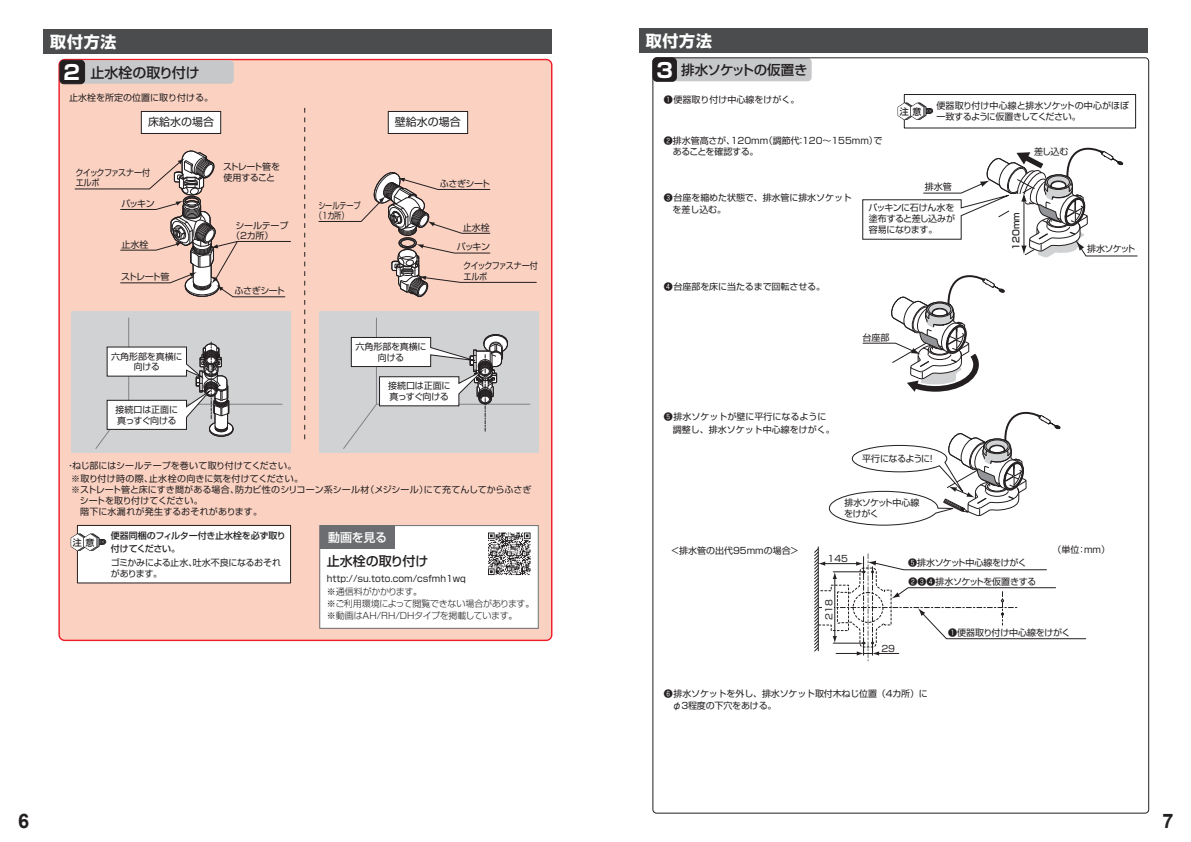
<style>
.page{position:relative;width:1191px;height:842px;background:#fff}
.page>*{position:absolute;margin:0;border:0;box-sizing:border-box;transform-origin:0 0}
.t1{font:700 20px "Arial";color:#231f20}
.t2{font:700 16px "Shin Go Pro";letter-spacing:.05em;color:#fff}
.t3{font:500 14px "Shin Go Pro";color:#231f20}
.t4{font:500 13.5px "Shin Go Pro";letter-spacing:-.035em;color:#231f20}
.t5{font:500 13px "Shin Go Pro";color:#231f20}
.t6{font:500 12px "Shin Go Pro";letter-spacing:-.03em;color:#fff}
.t7{font:11px "Shin Go Pro";color:#231f20}
.t8{font:9px/10.8px "Shin Go Pro";letter-spacing:-.01em;color:#231f20}
.t9{font:9px/10.8px "Shin Go Pro";letter-spacing:-.03em;color:#231f20}
.t10{font:300 9px/12px "Shin Go Pro";letter-spacing:-.03em;color:#231f20}
.t11{font:9px/12.3px "Shin Go Pro";letter-spacing:.01em;color:#231f20}
.t12{font:9px/10.8px "Shin Go Pro";letter-spacing:-.045em;color:#231f20}
.t13{font:500 9px/13px "Shin Go Pro";letter-spacing:-.03em;color:#231f20}
.t14{font:9px/10px "Shin Go Pro";letter-spacing:-.035em;color:#231f20}
.t15{font:9px/10.8px "Shin Go Pro";letter-spacing:-.075em;color:#231f20;scale:.9 1}
.t16{font:9px/10.8px "Shin Go Pro";letter-spacing:-.055em;color:#231f20}
.t17{font:9px "Shin Go Pro";letter-spacing:-.04em;color:#231f20}
.t18{font:9px/10px "Shin Go Pro";letter-spacing:-.035em;color:#231f20;scale:.8 1}
.t19{font:500 9px "Shin Go Pro";letter-spacing:-.01em;color:#231f20}
.s1{font-weight:700;font-size:20.2px;color:#fff}
</style>
<div class="page">
<div style="left:653px;top:58px;width:158px;height:23px;background:#c7c8ca;border-radius:4px"></div>
<div style="left:653px;top:58px;width:23px;height:23px;background:#231f20;border-radius:4px"></div>
<div style="left:652px;top:57px;width:25px;height:25px;border:1px solid #231f20;border-radius:4px"></div>
<div style="left:639px;top:28px;width:508px;height:25px;background:#4b4c4d"></div>
<hr style="left:818px;top:547px;width:1px;height:104px;background:#231f20">
<svg style="left:814px;top:548px;width:272px;height:113px"></svg>
<svg style="left:828px;top:147px;width:309px;height:379px"></svg>
<div style="left:904px;top:94px;width:231px;height:34px;border:1px solid #231f20"></div>
<svg style="left:897px;top:102px;width:36px;height:19px"></svg>
<div style="left:43px;top:29px;width:509px;height:25px;background:#4b4c4d"></div>
<div style="left:58px;top:59px;width:494px;height:582px;background:#fbd2c2"></div>
<div style="left:141px;top:111px;width:80px;height:22px;background:#fff"></div>
<div style="left:141px;top:111px;width:80px;height:23px;border:1px solid #231f20"></div>
<div style="left:388px;top:111px;width:79px;height:22px;background:#fff"></div>
<div style="left:388px;top:111px;width:80px;height:23px;border:1px solid #231f20"></div>
<div style="left:71px;top:311px;width:219px;height:142px;background:#d1d2d4"></div>
<div style="left:319px;top:311px;width:219px;height:142px;background:#d1d2d4"></div>
<div style="left:60px;top:60px;width:174px;height:24px;background:#c7c8ca;border-radius:4px"></div>
<div style="left:60px;top:60px;width:25px;height:24px;background:#231f20;border-radius:4px"></div>
<div style="left:59px;top:60px;width:26px;height:24px;border:1px solid #231f20;border-radius:4px"></div>
<hr style="left:237px;top:241px;width:53px;height:1px;background:#231f20">
<svg style="left:75px;top:150px;width:210px;height:147px;background:#eac7b9"></svg>
<svg style="left:318px;top:170px;width:219px;height:127px;background:#eac6b8"></svg>
<div style="left:77px;top:525px;width:213px;height:58px;background:#fff"></div>
<div style="left:77px;top:525px;width:214px;height:58px;border:1px solid #231f20"></div>
<svg style="left:70px;top:532px;width:36px;height:19px"></svg>
<svg style="left:304px;top:108px;width:1px;height:335px"></svg>
<div style="left:320px;top:526px;width:218px;height:102px;background:#fff"></div>
<div style="left:319px;top:525px;width:220px;height:104px;border:1px solid #6c6d70"></div>
<svg style="left:488px;top:532px;width:42px;height:43px;background:#8e8c8d"></svg>
<div style="left:320px;top:526px;width:74px;height:23px;background:#6c6d70"></div>
<svg style="left:95px;top:317px;width:188px;height:132px"></svg>
<svg style="left:343px;top:317px;width:187px;height:132px"></svg>
<h2 class="t2" style="left:50px;top:29px;width:68px">取付方法</h2>
<h3 class="t3" style="left:64px;top:61px;width:138px"><span class="s1">2</span> 止水栓の取り付け</h3>
<p class="t8" style="left:69px;top:91px;width:145px">止水栓を所定の位置に取り付ける。</p>
<p class="t7" style="left:148px;top:113px;width:67px">床給水の場合</p>
<p class="t7" style="left:395px;top:113px;width:67px">壁給水の場合</p>
<p class="t16" style="left:223px;top:160px;width:58px">ストレート管を使用すること</p>
<p class="t15" style="left:75px;top:166px;width:85px">クイックファスナー付エルボ</p>
<p class="t8" style="left:121px;top:197px;width:35px">パッキン</p>
<p class="t8" style="left:122px;top:238px;width:28px">止水栓</p>
<p class="t8" style="left:121px;top:271px;width:50px">ストレート管</p>
<p class="t8" style="left:440px;top:177px;width:52px">ふさぎシート</p>
<p class="t8" style="left:457px;top:216px;width:35px;line-height:19.8px;text-align:right">止水栓パッキン</p>
<p class="t18" style="left:315px;top:199px;width:59px;text-indent:3px">シールテープ（1カ所）</p>
<p class="t14" style="left:231px;top:220px;width:59px;text-indent:4px">シールテープ（2カ所）</p>
<p class="t15" style="left:463px;top:259px;width:85px">クイックファスナー付エルボ</p>
<p class="t8" style="left:111px;top:350px;width:73px;text-align:center">六角形部を真横に向ける</p>
<p class="t9" style="left:116px;top:403px;width:64px">接続口は正面に真っすぐ向ける</p>
<p class="t8" style="left:234px;top:284px;width:52px">ふさぎシート</p>
<p class="t8" style="left:355px;top:340px;width:73px;text-align:center">六角形部を真横に向ける</p>
<p class="t9" style="left:388px;top:379px;width:64px">接続口は正面に真っすぐ向ける</p>
<p class="t11" style="left:71px;top:459px;width:233px;text-indent:-5px">・ねじ部にはシールテープを巻いて取り付けてください。※取り付け時の際、止水栓の向きに気を付けてください。</p>
<p class="t8" style="left:80px;top:483px;width:453px;text-indent:-9px">※ストレート管と床にすき間がある場合、防カビ性のシリコーン系シール材（メジシール）にて充てんしてからふさぎシートを取り付けてください。<br>階下に水漏れが発生するおそれがあります。</p>
<h3 class="t6" style="left:328px;top:528px;width:60px">動画を見る</h3>
<h3 class="t5" style="left:327px;top:550px;width:103px">止水栓の取り付け</h3>
<p class="t8" style="left:327px;top:572px;width:141px">http://su.toto.com/csfmh1wq</p>
<p class="t10" style="left:327px;top:585px;width:209px">※通信料がかかります。<br>※ご利用環境によって閲覧できない場合があります。※動画はAH/RH/DHタイプを掲載しています。</p>
<p class="t19" style="left:73px;top:535px;width:23px">注意</p>
<p class="t13" style="left:111px;top:528px;width:176px">便器同梱のフィルター付き止水栓を必ず取り付けてください。</p>
<p class="t12" style="left:111px;top:556px;width:172px">ゴミかみによる止水、吐水不良になるおそれがあります。</p>
<h1 class="t1" style="left:18px;top:807px;width:13px">6</h1>
<h2 class="t2" style="left:645px;top:28px;width:68px">取付方法</h2>
<h3 class="t4" style="left:656px;top:59px;width:152px"><span class="s1">3</span> 排水ソケットの仮置き</h3>
<p class="t8" style="left:663px;top:93px;width:137px">❶便器取り付け中心線をけがく。</p>
<p class="t19" style="left:899px;top:104px;width:23px">注意</p>
<p class="t9" style="left:936px;top:99px;width:194px">便器取り付け中心線と排水ソケットの中心がほぼ一致するように仮置きしてください。</p>
<p class="t8" style="left:663px;top:134px;width:220px">❷排水管高さが、120mm（調節代：120～155mm）で　あることを確認する。</p>
<p class="t8" style="left:663px;top:191px;width:190px;line-height:11.9px">❸台座を縮めた状態で、排水管に排水ソケット　を差し込む。</p>
<p class="t8" style="left:925px;top:180px;width:28px">排水管</p>
<p class="t8" style="left:868px;top:202px;width:88px;text-align:justify">パッキンに石けん水を塗布すると差し込みが容易になります。</p>
<p class="t19" style="left:1008px;top:250px;width:39px;rotate:-90deg">120mm</p>
<p class="t8" style="left:663px;top:281px;width:163px">❹台座部を床に当たるまで回転させる。</p>
<p class="t8" style="left:1034px;top:145px;width:36px">差し込む</p>
<p class="t8" style="left:862px;top:331px;width:28px">台座部</p>
<p class="t8" style="left:1087px;top:242px;width:50px">排水ソケット</p>
<p class="t8" style="left:663px;top:409px;width:172px;line-height:13px">❺排水ソケットが壁に平行になるように　調整し、排水ソケット中心線をけがく。</p>
<p class="t16" style="left:862px;top:452px;width:75px">平行になるように！</p>
<p class="t12" style="left:844px;top:496px;width:77px">排水ソケット中心線をけがく</p>
<p class="t8" style="left:671px;top:544px;width:130px">＜排水管の出代95mmの場合＞</p>
<p class="t8" style="left:1052px;top:543px;width:59px">（単位：mm）</p>
<p class="t8" style="left:827px;top:552px;width:22px">145</p>
<p class="t17" style="left:908px;top:555px;width:120px">❺排水ソケット中心線をけがく</p>
<p class="t8" style="left:822px;top:620px;width:22px;rotate:-90deg">218</p>
<p class="t14" style="left:908px;top:575px;width:129px">❷❸❹排水ソケットを仮置きする</p>
<p class="t8" style="left:881px;top:642px;width:15px">29</p>
<p class="t8" style="left:948px;top:626px;width:124px">❶便器取り付け中心線をけがく</p>
<p class="t8" style="left:663px;top:687px;width:266px;line-height:12px">❻排水ソケットを外し、排水ソケット取付木ねじ位置（4カ所）に　φ3程度の下穴をあける。</p>
<h1 class="t1" style="left:1162px;top:807px;width:13px">7</h1>
</div>
